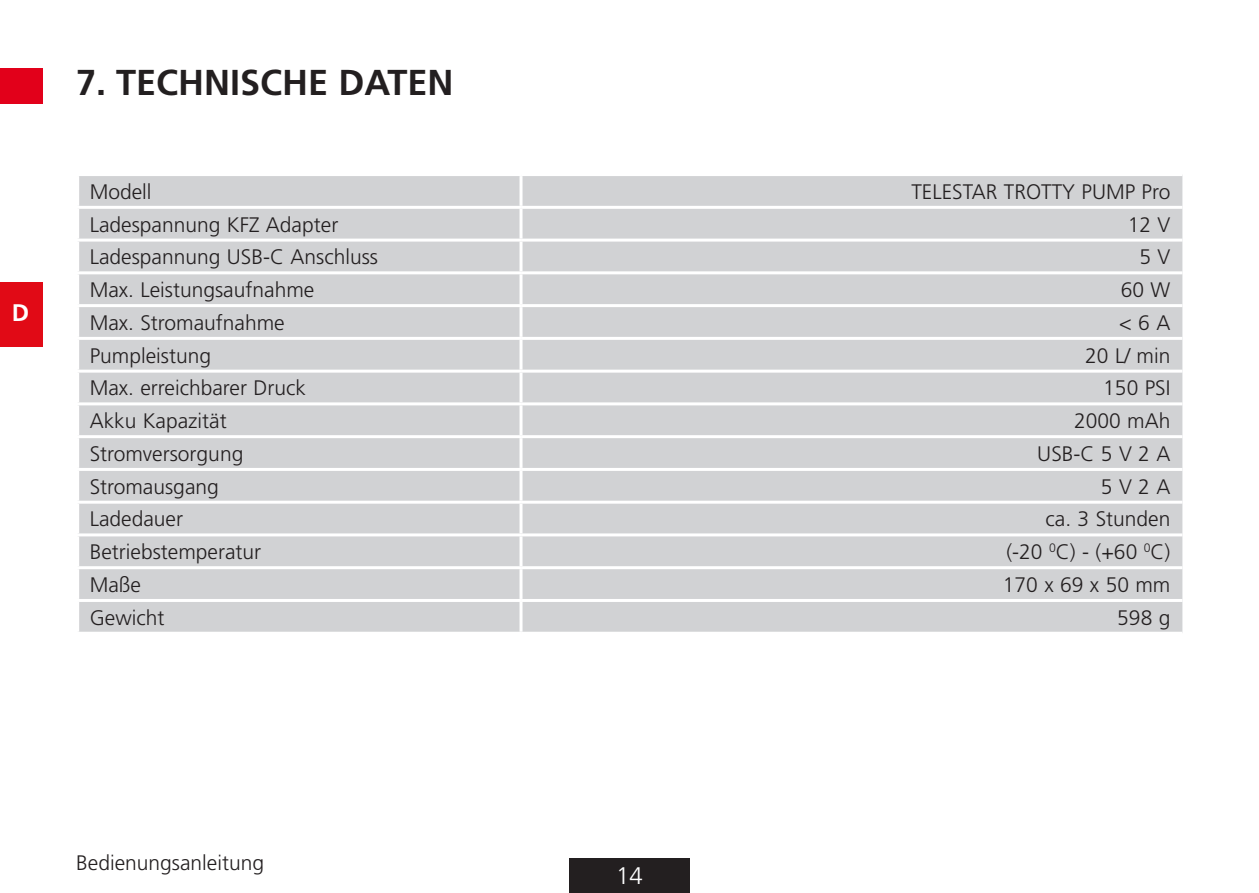
<style>
.page{position:relative;width:1259px;height:893px;background:#fff}
.page>*{position:absolute;margin:0;border:0;box-sizing:border-box;transform-origin:0 0}
.t1{font:700 36px "Frutiger LT Pro";color:#231f20}
.t2{font:300 24px "Frutiger LT Pro";color:#fff}
.t3{font:700 24px "Frutiger LT Pro";color:#fff}
.t4{font:300 21px "Frutiger LT Pro";color:#231f20}
</style>
<div class="page">
<div style="left:0;top:282px;width:43px;height:64px;background:#e10a16"></div>
<div style="left:0;top:68px;width:43px;height:35px;background:#e2001a"></div>
<hr style="left:1258px;top:68px;width:1px;height:35px;background:#e2001a">
<div style="left:569px;top:858px;width:121px;height:35px;background:#231f20"></div>
<div style="left:79px;top:176px;width:1103px;height:456px;background:#d1d2d4"></div>
<hr style="left:519px;top:176px;width:3px;height:30px;background:#fff">
<hr style="left:519px;top:209px;width:3px;height:30px;background:#fff">
<hr style="left:519px;top:242px;width:3px;height:29px;background:#fff">
<hr style="left:519px;top:274px;width:3px;height:30px;background:#fff">
<hr style="left:519px;top:307px;width:3px;height:30px;background:#fff">
<hr style="left:519px;top:340px;width:3px;height:30px;background:#fff">
<hr style="left:519px;top:373px;width:3px;height:29px;background:#fff">
<hr style="left:519px;top:405px;width:3px;height:30px;background:#fff">
<hr style="left:519px;top:438px;width:3px;height:30px;background:#fff">
<hr style="left:519px;top:471px;width:3px;height:30px;background:#fff">
<hr style="left:519px;top:504px;width:3px;height:29px;background:#fff">
<hr style="left:519px;top:536px;width:3px;height:30px;background:#fff">
<hr style="left:519px;top:569px;width:3px;height:30px;background:#fff">
<hr style="left:519px;top:602px;width:3px;height:30px;background:#fff">
<hr style="left:76px;top:206px;width:445px;height:3px;background:#fff">
<hr style="left:521px;top:206px;width:661px;height:3px;background:#fff">
<hr style="left:76px;top:239px;width:445px;height:3px;background:#fff">
<hr style="left:521px;top:239px;width:661px;height:3px;background:#fff">
<hr style="left:76px;top:271px;width:445px;height:3px;background:#fff">
<hr style="left:521px;top:271px;width:661px;height:3px;background:#fff">
<hr style="left:76px;top:304px;width:445px;height:3px;background:#fff">
<hr style="left:521px;top:304px;width:661px;height:3px;background:#fff">
<hr style="left:76px;top:337px;width:445px;height:3px;background:#fff">
<hr style="left:521px;top:337px;width:661px;height:3px;background:#fff">
<hr style="left:76px;top:370px;width:445px;height:3px;background:#fff">
<hr style="left:521px;top:370px;width:661px;height:3px;background:#fff">
<hr style="left:76px;top:402px;width:445px;height:3px;background:#fff">
<hr style="left:521px;top:402px;width:661px;height:3px;background:#fff">
<hr style="left:76px;top:435px;width:445px;height:3px;background:#fff">
<hr style="left:521px;top:435px;width:661px;height:3px;background:#fff">
<hr style="left:76px;top:468px;width:445px;height:3px;background:#fff">
<hr style="left:521px;top:468px;width:661px;height:3px;background:#fff">
<hr style="left:76px;top:501px;width:445px;height:3px;background:#fff">
<hr style="left:521px;top:501px;width:661px;height:3px;background:#fff">
<hr style="left:76px;top:533px;width:445px;height:3px;background:#fff">
<hr style="left:521px;top:533px;width:661px;height:3px;background:#fff">
<hr style="left:76px;top:566px;width:445px;height:3px;background:#fff">
<hr style="left:521px;top:566px;width:661px;height:3px;background:#fff">
<hr style="left:76px;top:599px;width:445px;height:3px;background:#fff">
<hr style="left:521px;top:599px;width:661px;height:3px;background:#fff">
<p class="t3" style="left:12px;top:299px;width:19px">D</p>
<h1 class="t1" style="left:76px;top:62px;width:379px">7. TECHNISCHE DATEN</h1>
<p class="t4" style="left:90px;top:179px;width:63px">Modell</p>
<p class="t4" style="left:911px;top:179px;width:260px">TELESTAR TROTTY PUMP Pro</p>
<p class="t4" style="left:90px;top:212px;width:250px">Ladespannung KFZ Adapter</p>
<p class="t4" style="left:1127px;top:212px;width:44px">12 V</p>
<p class="t4" style="left:90px;top:245px;width:290px">Ladespannung USB-C Anschluss</p>
<p class="t4" style="left:1139px;top:245px;width:32px">5 V</p>
<p class="t4" style="left:90px;top:278px;width:226px">Max. Leistungsaufnahme</p>
<p class="t4" style="left:1120px;top:278px;width:51px">60 W</p>
<p class="t4" style="left:90px;top:310px;width:197px">Max. Stromaufnahme</p>
<p class="t4" style="left:1119px;top:310px;width:53px">&lt; 6 A</p>
<p class="t4" style="left:90px;top:343px;width:123px">Pumpleistung</p>
<p class="t4" style="left:1085px;top:343px;width:87px">20 L/ min</p>
<p class="t4" style="left:90px;top:376px;width:218px">Max. erreichbarer Druck</p>
<p class="t4" style="left:1103px;top:376px;width:69px">150 PSI</p>
<p class="t4" style="left:90px;top:409px;width:139px">Akku Kapazität</p>
<p class="t4" style="left:1074px;top:409px;width:98px">2000 mAh</p>
<p class="t4" style="left:90px;top:441px;width:155px">Stromversorgung</p>
<p class="t4" style="left:1037px;top:441px;width:135px">USB-C 5 V 2 A</p>
<p class="t4" style="left:90px;top:474px;width:131px">Stromausgang</p>
<p class="t4" style="left:1101px;top:474px;width:71px">5 V 2 A</p>
<p class="t4" style="left:90px;top:507px;width:95px">Ladedauer</p>
<p class="t4" style="left:1045px;top:507px;width:126px">ca. 3 Stunden</p>
<p class="t4" style="left:90px;top:540px;width:173px">Betriebstemperatur</p>
<p class="t4" style="left:1006px;top:540px;width:165px">(-20 <sup>0</sup>C) - (+60 <sup>0</sup>C)</p>
<p class="t4" style="left:90px;top:572px;width:53px">Maße</p>
<p class="t4" style="left:1003px;top:572px;width:169px">170 x 69 x 50 mm</p>
<p class="t4" style="left:90px;top:605px;width:76px">Gewicht</p>
<p class="t4" style="left:1117px;top:605px;width:55px">598 g</p>
<p class="t4" style="left:76px;top:851px;width:189px">Bedienungsanleitung</p>
<p class="t2" style="left:616px;top:862px;width:28px">14</p>
</div>
